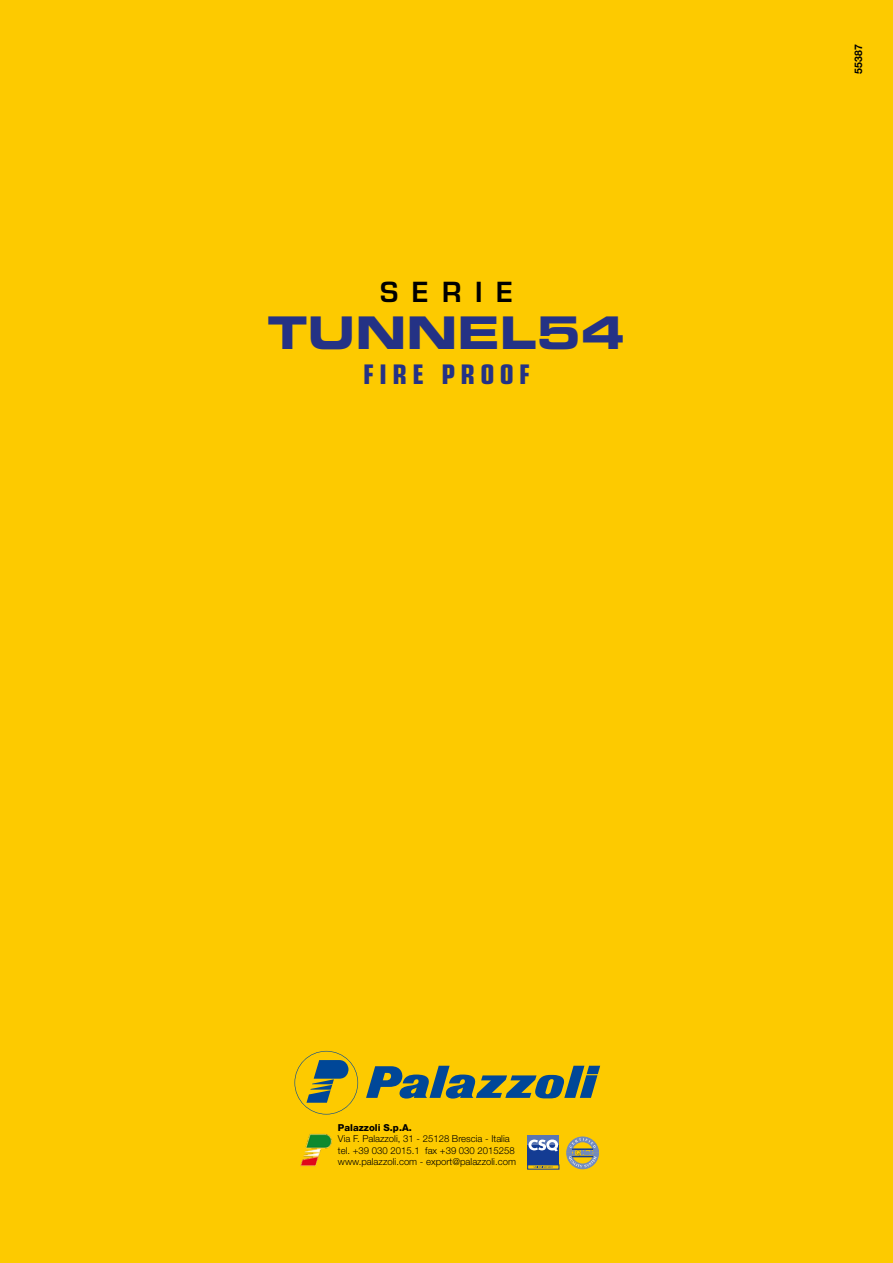
<style>
.page{position:relative;width:893px;height:1263px;background:#fdca00}
.page>*{position:absolute;margin:0;border:0;box-sizing:border-box;transform-origin:0 0}
.t1{font:45px "Eurostile LT Std Bold Ex 2";color:#243285}
.t2{font:700 condensed 27px "Eurostile LT Std";letter-spacing:.2em;color:#243285}
.t3{font:600 27px "Eurostile LT Std";letter-spacing:.5em;color:#000}
.t4{font:700 10.5px "Helvetica Neue LT Std";color:#000}
.t5{font:300 9.6px/11.6px "Helvetica Neue LT Std";color:#000}
.t6{font:800 9.6px "Helvetica Neue LT Std";color:#000}
</style>
<div class="page">
<svg style="left:366px;top:1066px;width:234px;height:33px"></svg>
<svg style="left:294px;top:1051px;width:64px;height:63px"></svg>
<div style="left:528px;top:1145px;width:31px;height:20px;background:#143c93"></div>
<div style="left:528px;top:1135px;width:31px;height:9px;background:#5a76b3"></div>
<svg style="left:534px;top:1166px;width:19px;height:2px"></svg>
<svg style="left:528px;top:1139px;width:30px;height:12px"></svg>
<svg style="left:567px;top:1137px;width:32px;height:32px"></svg>
<img style="left:300px;top:1134px;width:32px;height:33px">
<h2 class="t3" style="left:380px;top:275px;width:134px">SERIE</h2>
<h1 class="t1" style="left:268px;top:301px;width:359px">TUNNEL54</h1>
<h2 class="t2" style="left:363px;top:358px;width:168px">FIRE PROOF</h2>
<p class="t4" style="left:852px;top:74px;width:31px;rotate:-90deg">55387</p>
<p class="t6" style="left:338px;top:1122px;width:75px">Palazzoli S.p.A.</p>
<p class="t5" style="left:338px;top:1133px;width:179px">Via F. Palazzoli, 31 - 25128 Brescia - Italia tel. +39 030 2015.1 fax +39 030 2015258 www.palazzoli.com - export@palazzoli.com</p>
</div>
